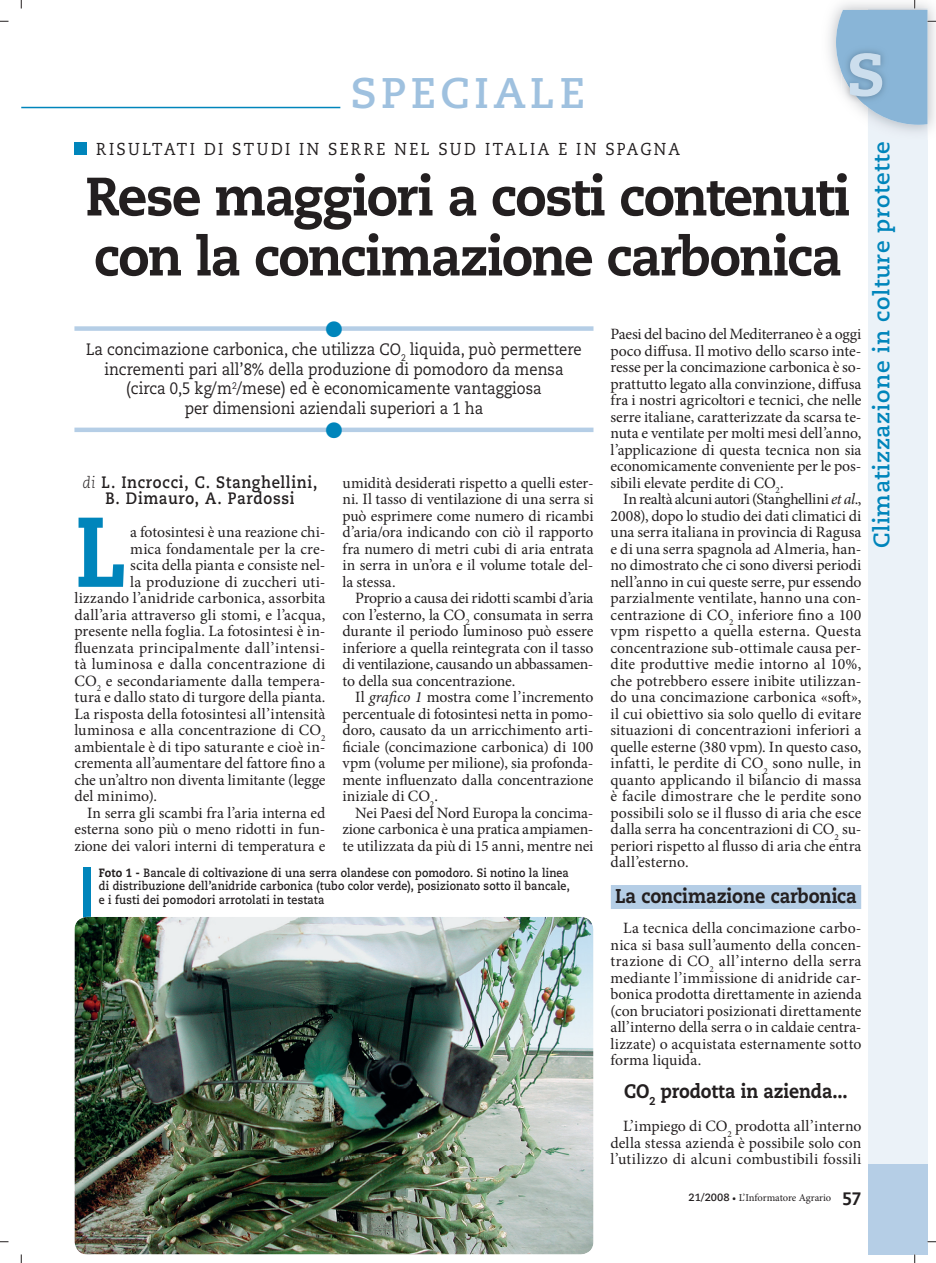
<style>
.page{position:relative;width:936px;height:1263px;background:#fff}
.page>*{position:absolute;margin:0;border:0;box-sizing:border-box;transform-origin:0 0}
.t1{font:800 98.85px "Caecilia LT Std";color:#0085bb;scale:.9 1}
.t2{font:800 60px "Caecilia LT Std";color:#ccdeed}
.t3{font:800 54px/60px "Caecilia LT Std";letter-spacing:-.035em;color:#231f20;scale:.95 1}
.t4{font:45px "Caecilia LT Std";color:#0085bb}
.t5{font:700 42.75px "Caecilia LT Std";letter-spacing:.1em;color:#9fc1df}
.t6{font:700 22.5px "Caecilia LT Std";letter-spacing:.03em;color:#0085bb}
.t7{font:800 19.95px "Caecilia LT Std";letter-spacing:-.005em;color:#231f20;scale:.9 1}
.t8{font:800 19.5px "Caecilia LT Std";letter-spacing:-.005em;color:#231f20;scale:.9 1}
.t9{font:17.25px "Caecilia LT Std";letter-spacing:.155em;color:#231f20;scale:.9 1}
.t10{font:16.5px "Caecilia LT Std";color:#231f20;scale:.9 1}
.t11{font:700 16.5px/16.5px "Caecilia LT Std";letter-spacing:.045em;color:#231f20;text-align:center;scale:.9 1}
.t12{font:15.75px/16.5px "Minion Pro";color:#231f20;text-align:justify}
.t13{font:15.75px "Minion Pro";letter-spacing:.02em;color:#231f20}
.t14{font:700 12px/13.5px "Caecilia LT Std";letter-spacing:.015em;color:#231f20;text-align:justify;scale:.89 1}
.t15{font:10.5px "Minion Pro";letter-spacing:-.01em;color:#231f20}
.s1{font-style:italic}
.s2{font-weight:300;font-style:italic;font-size:15.75px}
.s3{font-weight:800}
.s4{font-family:"Caecilia LT Std";font-weight:700}
.s5{font-family:"Caecilia LT Std";font-weight:800;font-size:18px}
</style>
<div class="page">
<div style="left:867px;top:1164px;width:60px;height:90px;background:#b5cee6"></div>
<div style="left:867px;top:9px;width:60px;height:1155px;background:#ebf2f8"></div>
<div style="left:74px;top:142px;width:13px;height:13px;background:#0085bb"></div>
<div style="left:74px;top:326px;width:519px;height:5px;background:#b5cee6"></div>
<hr style="left:74px;top:428px;width:519px;height:4px;background:#b5cee6">
<div style="left:610px;top:885px;width:251px;height:24px;background:#b5cee6"></div>
<div style="left:83px;top:867px;width:7px;height:115px;background:#0085bb"></div>
<img style="left:74px;top:917px;width:519px;height:337px">
<hr style="left:21px;top:107px;width:319px;height:1px;background:#0085bb">
<img style="left:828px;top:11px;width:105px;height:129px">
<img style="left:867px;top:125px;width:60px;height:15px">
<svg style="left:0;top:20px;width:9px;height:2px"></svg>
<svg style="left:0;top:1241px;width:9px;height:2px"></svg>
<svg style="left:927px;top:1241px;width:8px;height:2px"></svg>
<svg style="left:20px;top:0;width:2px;height:9px"></svg>
<svg style="left:20px;top:1254px;width:2px;height:9px"></svg>
<svg style="left:836px;top:0;width:99px;height:125px;background:#a0c0d9"></svg>
<h3 class="t5" style="left:351px;top:75px;width:236px">SPECIALE</h3>
<h2 class="t2" style="left:847px;top:49px;width:39px">S</h2>
<p class="t9" style="left:96px;top:141px;width:650px">RISULTATI DI STUDI IN SERRE NEL SUD ITALIA E IN SPAGNA</p>
<h3 class="t3" style="left:85px;top:171px;width:807px">Rese maggiori a costi contenuti con la concimazione carbonica</h3>
<p class="t10" style="left:323px;top:342px;width:289px"><sup>•</sup> <sub>2</sub> liquida, può permettere</p>
<p class="t10" style="left:104px;top:362px;width:511px">incrementi pari all’8% della produzione di pomodoro da mensa</p>
<p class="t10" style="left:126px;top:381px;width:463px">(circa 0,5 kg/m<sup>2</sup>/mese) ed è economicamente vantaggiosa</p>
<p class="t10" style="left:185px;top:401px;width:333px">per dimensioni aziendali superiori a 1 ha</p>
<h3 class="t4" style="left:323px;top:411px;width:24px">•</h3>
<p class="t12" style="left:342px;top:476px;width:252px">umidità desiderati rispetto a quelli ester&shy;ni. Il tasso di ventilazione di una serra si può esprimere come numero di ricambi d’aria/ora indicando con ciò il rapporto fra numero di metri cubi di aria entrata in serra in un’ora e il volume totale del&shy;la stessa.</p>
<p class="t12" style="left:342px;top:591px;width:252px;text-indent:13px">Proprio a causa dei ridotti scambi d’aria con l’esterno, la CO<sub>2</sub> consumata in serra durante il periodo luminoso può essere inferiore a quella reintegrata con il tasso di ventilazione, causando un abbassamen&shy;to della sua concentrazione.</p>
<p class="t12" style="left:342px;top:690px;width:252px;text-indent:13px">Il <span class="s1">grafico 1</span> mostra come l’incremento percentuale di fotosintesi netta in pomo&shy;doro, causato da un arricchimento arti&shy;ficiale (concimazione carbonica) di 100 vpm (volume per milione), sia profonda&shy;mente influenzato dalla concentrazione iniziale di CO<sub>2</sub>.</p>
<p class="t12" style="left:342px;top:806px;width:252px;text-indent:13px">Nei Paesi del Nord Europa la concima&shy;zione carbonica è una pratica ampiamen&shy;te utilizzata da più di 15 anni, mentre nei</p>
<p class="t10" style="left:86px;top:342px;width:351px">La concimazione carbonica, che utilizza CO</p>
<p class="t11" style="left:82px;top:475px;width:262px"><span class="s2">di</span> L. Incrocci, C. Stanghellini,<br>B. Dimauro, A. Pardossi</p>
<h1 class="t1" style="left:74px;top:510px;width:58px">L</h1>
<p class="t12" style="left:130px;top:525px;width:197px">a fotosintesi è una reazione chi-</p>
<p class="t12" style="left:130px;top:542px;width:197px">mica fondamentale per la cre-</p>
<p class="t12" style="left:130px;top:558px;width:197px">scita della pianta e consiste nel-</p>
<p class="t12" style="left:130px;top:575px;width:197px">la produzione di zuccheri uti-</p>
<p class="t12" style="left:74px;top:591px;width:252px">lizzando l’anidride carbonica, assorbita</p>
<p class="t12" style="left:74px;top:608px;width:252px">dall’aria attraverso gli stomi, e l’acqua,</p>
<p class="t12" style="left:74px;top:624px;width:252px">presente nella foglia. La fotosintesi è in-</p>
<p class="t12" style="left:74px;top:641px;width:252px">fluenzata principalmente dall’intensi-</p>
<p class="t13" style="left:74px;top:658px;width:252px">tà luminosa e dalla concentrazione di</p>
<p class="t12" style="left:74px;top:674px;width:252px">CO<sub>2</sub> e secondariamente dalla tempera-</p>
<p class="t12" style="left:74px;top:690px;width:252px">tura e dallo stato di turgore della pianta.</p>
<p class="t12" style="left:74px;top:707px;width:252px">La risposta della fotosintesi all’intensità</p>
<p class="t12" style="left:74px;top:723px;width:252px">luminosa e alla concentrazione di CO<sub>2</sub></p>
<p class="t12" style="left:74px;top:740px;width:252px">ambientale è di tipo saturante e cioè in-</p>
<p class="t12" style="left:74px;top:756px;width:252px">crementa all’aumentare del fattore fino a</p>
<p class="t12" style="left:74px;top:773px;width:252px">che un’altro non diventa limitante (legge</p>
<p class="t12" style="left:74px;top:789px;width:84px">del minimo).</p>
<p class="t12" style="left:87px;top:806px;width:240px">In serra gli scambi fra l’aria interna ed</p>
<p class="t12" style="left:74px;top:822px;width:252px">esterna sono più o meno ridotti in fun-</p>
<p class="t12" style="left:74px;top:839px;width:252px">zione dei valori interni di temperatura e</p>
<p class="t14" style="left:99px;top:866px;width:530px"><span class="s3">Foto 1 -</span> Bancale di coltivazione di una serra olandese con pomodoro. Si notino la linea di distribuzione dell’anidride carbonica (tubo color verde), posizionato sotto il bancale, e i fusti dei pomodori arrotolati in testata</p>
<p class="t12" style="left:610px;top:327px;width:252px">Paesi del bacino del Mediterraneo è a oggi poco diffusa. Il motivo dello scarso inte&shy;resse per la concimazione carbonica è so&shy;prattutto legato alla convinzione, diffusa fra i nostri agricoltori e tecnici, che nelle serre italiane, caratterizzate da scarsa te&shy;nuta e ventilate per molti mesi dell’anno, l’applicazione di questa tecnica non sia economicamente conveniente per le pos&shy;sibili elevate perdite di CO<sub>2</sub>.</p>
<p class="t12" style="left:610px;top:492px;width:252px;text-indent:13px">In realtà alcuni autori (Stanghellini <span class="s1">et al</span>., 2008), dopo lo studio dei dati climatici di una serra italiana in provincia di Ragusa e di una serra spagnola ad Almeria, han&shy;no dimostrato che ci sono diversi periodi nell’anno in cui queste serre, pur essendo parzialmente ventilate, hanno una con&shy;centrazione di CO<sub>2</sub> inferiore fino a 100 vpm rispetto a quella esterna. Questa concentrazione sub-ottimale causa per&shy;dite produttive medie intorno al 10%, che potrebbero essere inibite utilizzan&shy;do una concimazione carbonica «soft», il cui obiettivo sia solo quello di evitare situazioni di concentrazioni inferiori a quelle esterne (380 vpm). In questo caso, infatti, le perdite di CO<sub>2</sub> sono nulle, in quanto applicando il bilancio di massa è facile dimostrare che le perdite sono possibili solo se il flusso di aria che esce dalla serra ha concentrazioni di CO<sub>2</sub> su&shy;periori rispetto al flusso di aria che entra dall’esterno.</p>
<p class="t7" style="left:615px;top:887px;width:270px">La concimazione carbonica</p>
<p class="t12" style="left:610px;top:921px;width:252px;text-indent:13px">La tecnica della concimazione carbo&shy;nica si basa sull’aumento della concen&shy;trazione di CO<sub>2</sub> all’interno della serra mediante l’immissione di anidride car&shy;bonica prodotta direttamente in azienda (con bruciatori posizionati direttamente all’interno della serra o in caldaie centra&shy;lizzate) o acquistata esternamente sotto forma liquida.</p>
<p class="t8" style="left:624px;top:1083px;width:250px">CO<sub>2</sub> prodotta in azienda...</p>
<p class="t12" style="left:610px;top:1119px;width:252px;text-indent:13px">L’impiego di CO<sub>2</sub> prodotta all’interno della stessa azienda è possibile solo con l’utilizzo di alcuni combustibili fossili</p>
<h3 class="t6" style="left:871px;top:548px;width:408px;rotate:-90deg">Climatizzazione in colture protette</h3>
<p class="t15" style="left:688px;top:1193px;width:174px"><span class="s4">21/2008</span> • L’Informatore Agrario <span class="s5">57</span></p>
</div>
